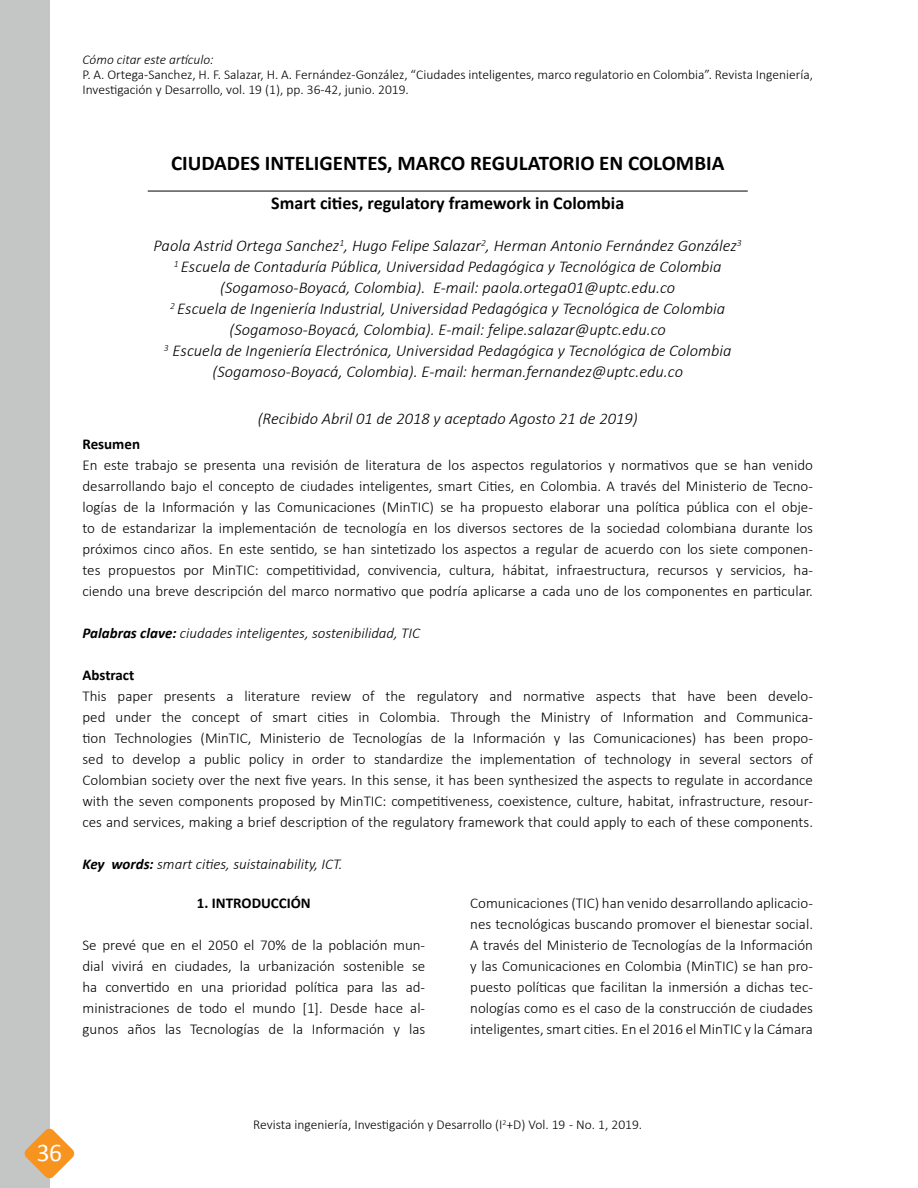
<style>
.page{position:relative;width:918px;height:1188px;background:#fff}
.page>*{position:absolute;margin:0;border:0;box-sizing:border-box;transform-origin:0 0}
.t1{font:25.5px "Calibri";color:#fff}
.t2{font:700 21px "Calibri";color:#000}
.t3{font:700 18px "Calibri";color:#000}
.t4{font:italic 300 16.5px "Calibri";color:#000}
.t5{font:300 15px/21px "Calibri";color:#000;text-align:justify}
.t6{font:italic 300 15px "Calibri";color:#000}
.t7{font:700 15px "Calibri";color:#000}
.t8{font:300 13.5px/15px "Calibri";color:#000}
.t9{font:italic 300 13.5px "Calibri";color:#000}
.s1{font-weight:700}
</style>
<div class="page">
<div style="left:0;top:0;width:49px;height:1188px;background:#c4c5c5"></div>
<svg style="left:24px;top:1128px;width:51px;height:51px"></svg>
<hr style="left:148px;top:191px;width:600px;height:1px;background:#000">
<p class="t9" style="left:82px;top:51px;width:133px">Cómo citar este artículo:</p>
<p class="t8" style="left:82px;top:67px;width:732px">P. A. Ortega-Sanchez, H. F. Salazar, H. A. Fernández-González, “Ciudades inteligentes, marco regulatorio en Colombia”. Revista Ingeniería,<br>Investigación y Desarrollo, vol. 19 (1), pp. 36-42, junio. 2019.</p>
<p class="t2" style="left:171px;top:150px;width:555px">CIUDADES INTELIGENTES, MARCO REGULATORIO EN COLOMBIA</p>
<p class="t3" style="left:271px;top:192px;width:354px">Smart cities, regulatory framework in Colombia</p>
<p class="t4" style="left:154px;top:236px;width:590px">Paola Astrid Ortega Sanchez<sup>1</sup>, Hugo Felipe Salazar<sup>2</sup>, Herman Antonio Fernández González<sup>3</sup></p>
<p class="t4" style="left:174px;top:257px;width:549px"><sup>1</sup> Escuela de Contaduría Pública, Universidad Pedagógica y Tecnológica de Colombia</p>
<p class="t4" style="left:220px;top:278px;width:456px">(Sogamoso-Boyacá, Colombia). E-mail: paola.ortega01@uptc.edu.co</p>
<p class="t4" style="left:170px;top:299px;width:557px"><sup>2</sup> Escuela de Ingeniería Industrial, Universidad Pedagógica y Tecnológica de Colombia</p>
<p class="t4" style="left:230px;top:320px;width:438px">(Sogamoso-Boyacá, Colombia). E-mail: felipe.salazar@uptc.edu.co</p>
<p class="t4" style="left:164px;top:341px;width:569px"><sup>3</sup> Escuela de Ingeniería Electrónica, Universidad Pedagógica y Tecnológica de Colombia</p>
<p class="t4" style="left:212px;top:362px;width:472px">(Sogamoso-Boyacá, Colombia). E-mail: herman.fernandez@uptc.edu.co</p>
<p class="t4" style="left:258px;top:408px;width:382px">(Recibido Abril 01 de 2018 y aceptado Agosto 21 de 2019)</p>
<p class="t7" style="left:82px;top:435px;width:59px">Resumen</p>
<p class="t5" style="left:82px;top:455px;width:732px">En este trabajo se presenta una revisión de literatura de los aspectos regulatorios y normativos que se han venido desarrollando bajo el concepto de ciudades inteligentes, smart Cities, en Colombia. A través del Ministerio de Tecno&shy;logías de la Información y las Comunicaciones (MinTIC) se ha propuesto elaborar una política pública con el obje&shy;to de estandarizar la implementación de tecnología en los diversos sectores de la sociedad colombiana durante los próximos cinco años. En este sentido, se han sintetizado los aspectos a regular de acuerdo con los siete componen&shy;tes propuestos por MinTIC: competitividad, convivencia, cultura, hábitat, infraestructura, recursos y servicios, ha&shy;ciendo una breve descripción del marco normativo que podría aplicarse a cada uno de los componentes en particular.</p>
<p class="t6" style="left:82px;top:624px;width:339px"><span class="s1">Palabras clave:</span> ciudades inteligentes, sostenibilidad, TIC</p>
<p class="t7" style="left:82px;top:666px;width:53px">Abstract</p>
<p class="t5" style="left:82px;top:686px;width:732px">This paper presents a literature review of the regulatory and normative aspects that have been develo&shy;ped under the concept of smart cities in Colombia. Through the Ministry of Information and Communica&shy;tion Technologies (MinTIC, Ministerio de Tecnologías de la Información y las Comunicaciones) has been propo&shy;sed to develop a public policy in order to standardize the implementation of technology in several sectors of Colombian society over the next five years. In this sense, it has been synthesized the aspects to regulate in accordance with the seven components proposed by MinTIC: competitiveness, coexistence, culture, habitat, infrastructure, resour&shy;ces and services, making a brief description of the regulatory framework that could apply to each of these components.</p>
<p class="t6" style="left:82px;top:855px;width:262px"><span class="s1">Key words:</span> smart cities, suistainability, ICT.</p>
<p class="t7" style="left:197px;top:894px;width:115px">1. INTRODUCCIÓN</p>
<p class="t5" style="left:82px;top:935px;width:344px">Se prevé que en el 2050 el 70% de la población mun&shy;dial vivirá en ciudades, la urbanización sostenible se ha convertido en una prioridad política para las ad&shy;ministraciones de todo el mundo [1]. Desde hace al&shy;gunos años las Tecnologías de la Información y las</p>
<p class="t5" style="left:470px;top:893px;width:344px">Comunicaciones (TIC) han venido desarrollando aplicacio&shy;nes tecnológicas buscando promover el bienestar social.<br>A través del Ministerio de Tecnologías de la Información y las Comunicaciones en Colombia (MinTIC) se han pro&shy;puesto políticas que facilitan la inmersión a dichas tec&shy;nologías como es el caso de la construcción de ciudades inteligentes, smart cities. En el 2016 el MinTIC y la Cámara</p>
<h1 class="t1" style="left:37px;top:1137px;width:27px">36</h1>
<p class="t8" style="left:253px;top:1117px;width:390px">Revista ingeniería, Investigación y Desarrollo (I<sup>2</sup>+D) Vol. 19 - No. 1, 2019.</p>
</div>
